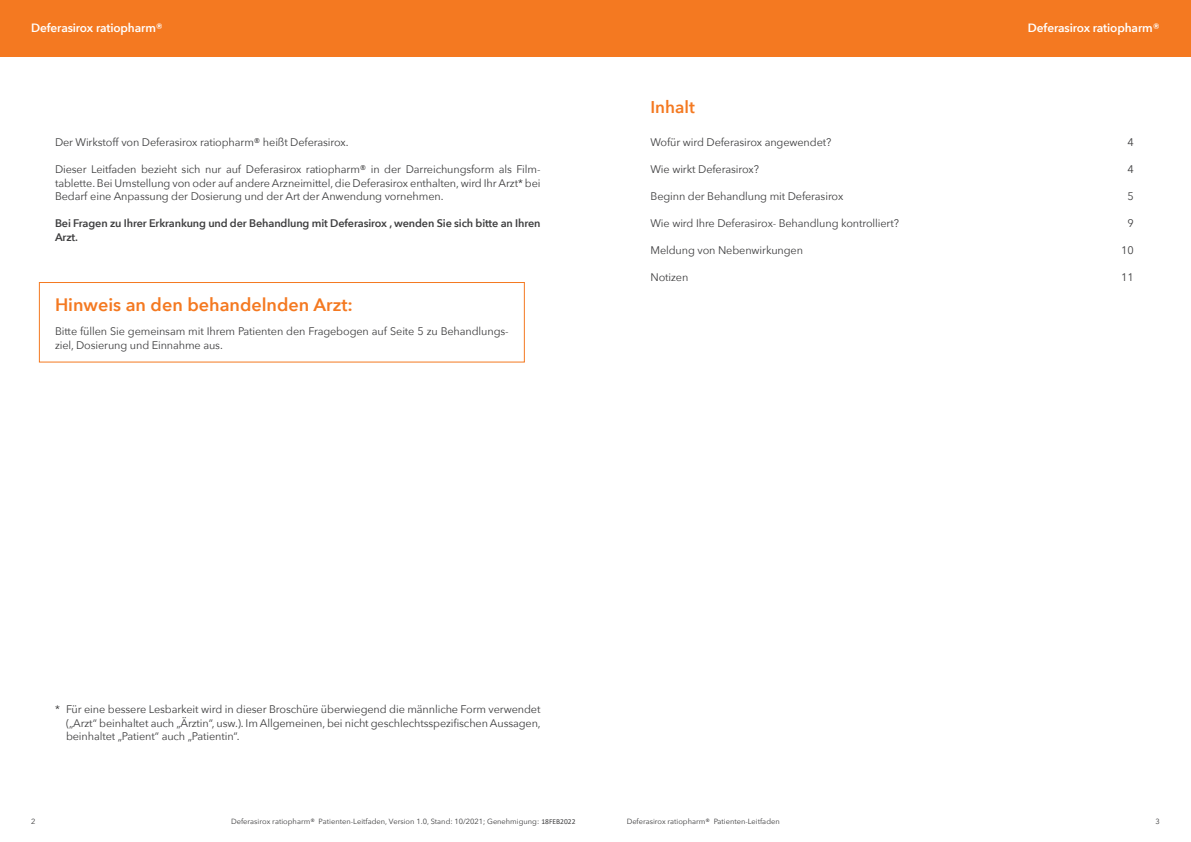
<style>
.page{position:relative;width:1191px;height:842px;background:#fff}
.page>*{position:absolute;margin:0;border:0;box-sizing:border-box;transform-origin:0 0}
.t1{font:600 18px "Avenir Next";color:#f47921}
.t2{font:600 17px "Avenir Next";color:#f47921}
.t3{font:600 12px "Avenir Next";letter-spacing:-.01em;color:#fff}
.t4{font:11px/13.5px "Avenir Next";letter-spacing:-.01em;color:#3e3e3f;text-align:justify}
.t5{font:600 11px/13.5px "Avenir Next";letter-spacing:-.01em;color:#3e3e3f}
.t6{font:7.5px "Avenir Next";color:#3e3e3f}
.s1{font-family:"Calibri"}
</style>
<div class="page">
<div style="left:0;top:0;width:1191px;height:57px;background:#f47921"></div>
<div style="left:39px;top:282px;width:485px;height:80px;border:1px solid #f47921"></div>
<p class="t3" style="left:31px;top:17px;width:133px">Deferasirox ratiopharm®</p>
<p class="t3" style="left:1028px;top:17px;width:133px">Deferasirox ratiopharm®</p>
<p class="t4" style="left:55px;top:135px;width:295px">Der Wirkstoff von Deferasirox ratiopharm® heißt Deferasirox.</p>
<p class="t4" style="left:55px;top:162px;width:487px">Dieser Leitfaden bezieht sich nur auf Deferasirox ratiopharm® in der Darreichungsform als Film&shy;tablette. Bei Umstellung von oder auf andere Arzneimittel, die Deferasirox enthalten, wird Ihr Arzt* bei Bedarf eine Anpassung der Dosierung und der Art der Anwendung vornehmen.</p>
<p class="t5" style="left:55px;top:216px;width:487px">Bei Fragen zu Ihrer Erkrankung und der Behandlung mit Deferasirox , wenden Sie sich bitte an Ihren<br>Arzt.</p>
<h1 class="t1" style="left:55px;top:289px;width:299px">Hinweis an den behandelnden Arzt:</h1>
<p class="t4" style="left:55px;top:324px;width:455px">Bitte füllen Sie gemeinsam mit Ihrem Patienten den Fragebogen auf Seite 5 zu Behandlungs&shy;ziel, Dosierung und Einnahme aus.</p>
<h2 class="t2" style="left:650px;top:93px;width:46px">Inhalt</h2>
<p class="t4" style="left:650px;top:135px;width:182px">Wofür wird Deferasirox angewendet?</p>
<p class="t4" style="left:1127px;top:135px;width:8px">4</p>
<p class="t4" style="left:650px;top:162px;width:110px">Wie wirkt Deferasirox?</p>
<p class="t4" style="left:1127px;top:162px;width:8px">4</p>
<p class="t4" style="left:650px;top:189px;width:194px">Beginn der Behandlung mit Deferasirox</p>
<p class="t4" style="left:1127px;top:189px;width:8px">5</p>
<p class="t4" style="left:650px;top:216px;width:250px">Wie wird Ihre Deferasirox- Behandlung kontrolliert?</p>
<p class="t4" style="left:1127px;top:216px;width:8px">9</p>
<p class="t4" style="left:650px;top:243px;width:154px">Meldung von Nebenwirkungen</p>
<p class="t4" style="left:1121px;top:243px;width:14px">10</p>
<p class="t4" style="left:650px;top:270px;width:39px">Notizen</p>
<p class="t4" style="left:1121px;top:270px;width:14px">11</p>
<p class="t4" style="left:66px;top:702px;width:476px;text-indent:-11px">* Für eine bessere Lesbarkeit wird in dieser Broschüre überwiegend die männliche Form verwendet („Arzt“ beinhaltet auch „Ärztin“, usw.). Im Allgemeinen, bei nicht geschlechtsspezifischen Aussagen, beinhaltet „Patient“ auch „Patientin“.</p>
<p class="t6" style="left:31px;top:815px;width:6px">2</p>
<p class="t6" style="left:231px;top:815px;width:346px">Deferasirox ratiopharm® Patienten-Leitfaden, Version 1.0, Stand: 10/2021; Genehmigung: <span class="s1">18FEB2022</span></p>
<p class="t6" style="left:626px;top:815px;width:155px">Deferasirox ratiopharm® Patienten-Leitfaden</p>
<p class="t6" style="left:1155px;top:815px;width:6px">3</p>
</div>
